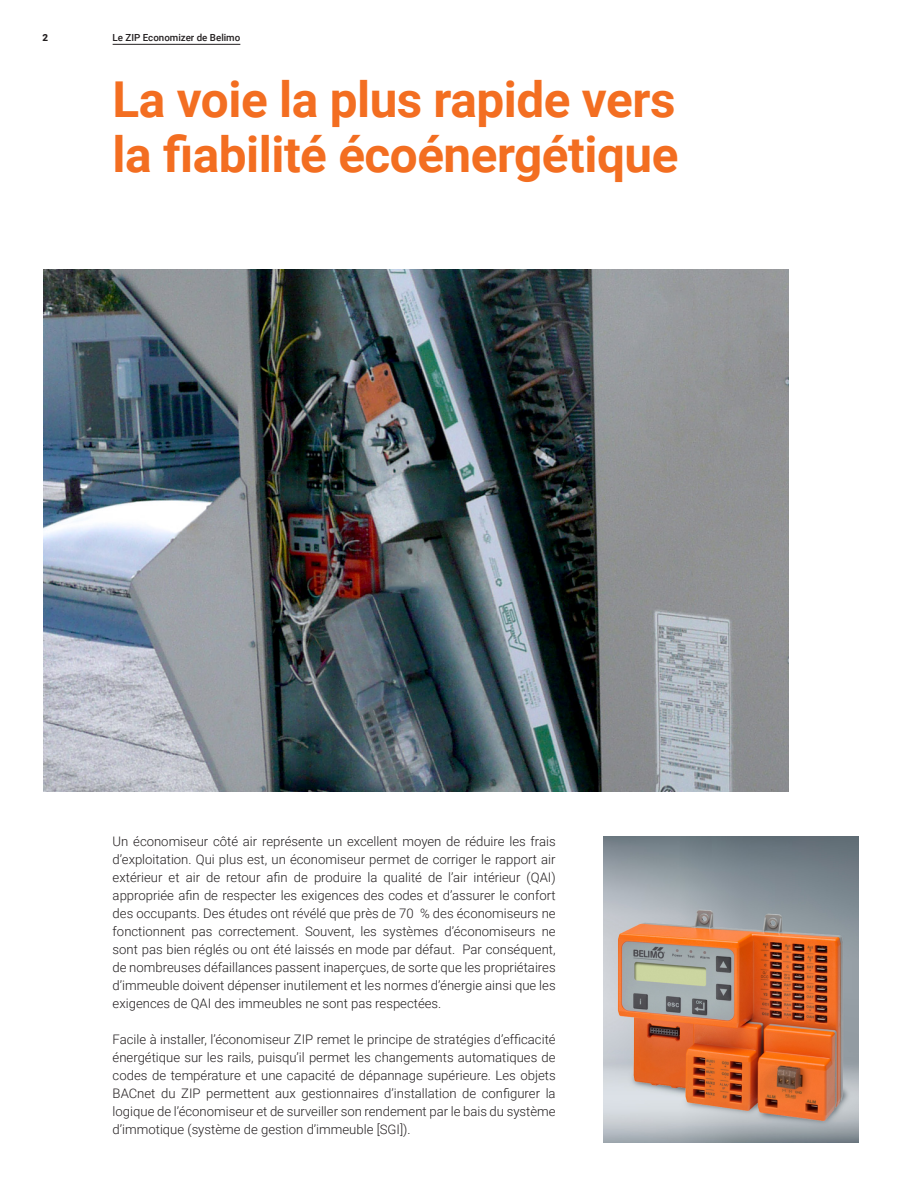
<style>
.page{position:relative;width:918px;height:1188px;background:#fff}
.page>*{position:absolute;margin:0;border:0;box-sizing:border-box;transform-origin:0 0}
.Belimo_Headline_33pt{font:700 49.5px/55.5px "Roboto";letter-spacing:-.01em;color:#f36e21}
.Belimo_Body_8_75pt{font:300 13.2px/18px "Roboto";color:#231f20;text-align:justify}
.t1{font:500 9.75px "Roboto";color:#231f20}
.t2{font:900 9.75px "Roboto";color:#231f20}
</style>
<div class="page">
<hr style="left:113px;top:44px;width:127px;height:1px;background:#231f20">
<img style="left:43px;top:270px;width:745px;height:522px">
<img style="left:603px;top:837px;width:255px;height:306px">
<p class="t2" style="left:43px;top:31px;width:7px">2</p>
<p class="t1" style="left:113px;top:31px;width:129px">Le ZIP Economizer de Belimo</p>
<p class="Belimo_Headline_33pt" style="left:113px;top:70px;width:567px">La voie la plus rapide vers la fiabilité écoénergétique</p>
<p class="Belimo_Body_8_75pt" style="left:113px;top:832px;width:445px">Un économiseur côté air représente un excellent moyen de réduire les frais d’exploitation. Qui plus est, un économiseur permet de corriger le rapport air extérieur et air de retour afin de produire la qualité de l’air intérieur (QAI) appropriée afin de respecter les exigences des codes et d’assurer le confort des occupants. Des études ont révélé que près de 70 % des économiseurs ne fonctionnent pas correctement. Souvent, les systèmes d’économiseurs ne sont pas bien réglés ou ont été laissés en mode par défaut. Par conséquent, de nombreuses défaillances passent inaperçues, de sorte que les propriétaires d’immeuble doivent dépenser inutilement et les normes d’énergie ainsi que les exigences de QAI des immeubles ne sont pas respectées.</p>
<p class="Belimo_Body_8_75pt" style="left:113px;top:1030px;width:445px">Facile à installer, l’économiseur ZIP remet le principe de stratégies d’efficacité énergétique sur les rails, puisqu’il permet les changements automatiques de codes de température et une capacité de dépannage supérieure. Les objets BACnet du ZIP permettent aux gestionnaires d’installation de configurer la logique de l’économiseur et de surveiller son rendement par le bais du système d’immotique (système de gestion d’immeuble [SGI]).</p>
</div>
